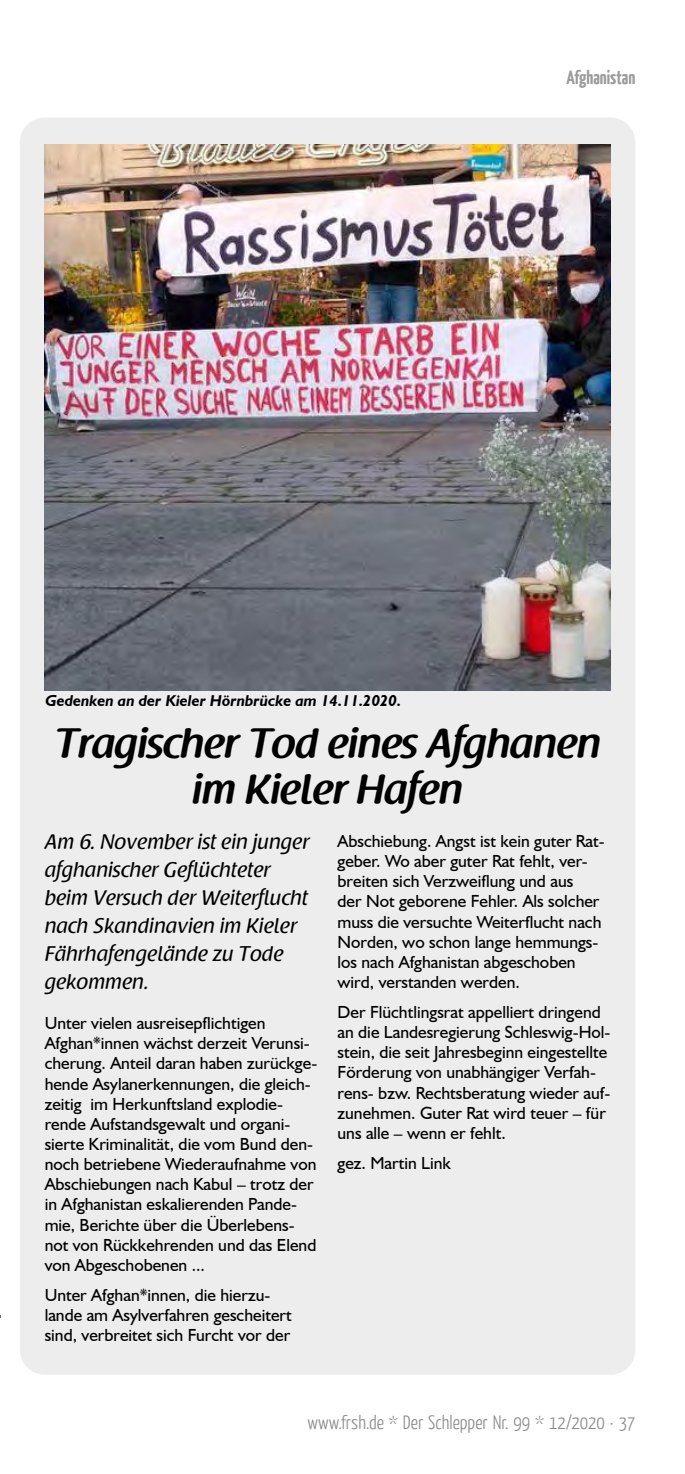
<style>
.page{position:relative;width:685px;height:1474px;background:#fff}
.page>*{position:absolute;margin:0;border:0;box-sizing:border-box;transform-origin:0 0}
.t1{font:600 42px/45.5px "Raspoutine";color:#000;text-align:center}
.t2{font:21px/28px "Raspoutine Classic";color:#000}
.t3{font:300 19.25px "Yanone Kaffeesatz";color:#878787}
.t4{font:700 19.25px "Yanone Kaffeesatz";color:#575756}
.t5{font:17.5px/20.1px "Humanist 521 BT";color:#000}
.t6{font:italic 700 15.75px "Humanist 521 BT";color:#000}
</style>
<div class="page">
<div style="left:20px;top:118px;width:615px;height:1256px;background:#ededed;border-radius:25px"></div>
<img style="left:45px;top:144px;width:565px;height:546px">
<p class="t4" style="left:566px;top:65px;width:70px">Afghanistan</p>
<p class="t6" style="left:45px;top:691px;width:357px">Gedenken an der Kieler Hörnbrücke am 14.11.2020.</p>
<h1 class="t1" style="left:55px;top:722px;width:547px">Tragischer Tod eines Afghanen im Kieler Hafen</h1>
<p class="t2" style="left:45px;top:828px;width:266px">Am 6. November ist ein junger afghanischer Geflüchteter beim Versuch der Weiterflucht nach Skandinavien im Kieler<br>Fährhafengelände zu Tode gekommen.</p>
<p class="t5" style="left:45px;top:1012px;width:274px">Unter vielen ausreisepflichtigen Afghan*innen wächst derzeit Verunsi&shy;cherung. Anteil daran haben zurückge&shy;hende Asylanerkennungen, die gleich&shy;zeitig im Herkunftsland explodie&shy;rende Aufstandsgewalt und organi&shy;sierte Kriminalität, die vom Bund den&shy;noch betriebene Wiederaufnahme von Abschiebungen nach Kabul – trotz der in Afghanistan eskalierenden Pande&shy;mie, Berichte über die Überlebens&shy;not von Rückkehrenden und das Elend von Abgeschobenen ...</p>
<p class="t5" style="left:45px;top:1284px;width:248px">Unter Afghan*innen, die hierzu&shy;lande am Asylverfahren gescheitert sind, verbreitet sich Furcht vor der</p>
<p class="t5" style="left:337px;top:830px;width:268px">Abschiebung. Angst ist kein guter Rat&shy;geber. Wo aber guter Rat fehlt, ver&shy;breiten sich Verzweiflung und aus<br>der Not geborene Fehler. Als solcher muss die versuchte Weiterflucht nach Norden, wo schon lange hemmungs&shy;los nach Afghanistan abgeschoben wird, verstanden werden.</p>
<p class="t5" style="left:337px;top:1001px;width:274px">Der Flüchtlingsrat appelliert dringend an die Landesregierung Schleswig-Hol&shy;stein, die seit Jahresbeginn eingestellte Förderung von unabhängiger Verfah&shy;rens- bzw. Rechtsberatung wieder auf&shy;zunehmen. Guter Rat wird teuer – für uns alle – wenn er fehlt.</p>
<p class="t5" style="left:337px;top:1152px;width:115px">gez. Martin Link</p>
<p class="t3" style="left:307px;top:1409px;width:329px">www.frsh.de * Der Schlepper Nr. 99 * 12/2020 · 37</p>
</div>
